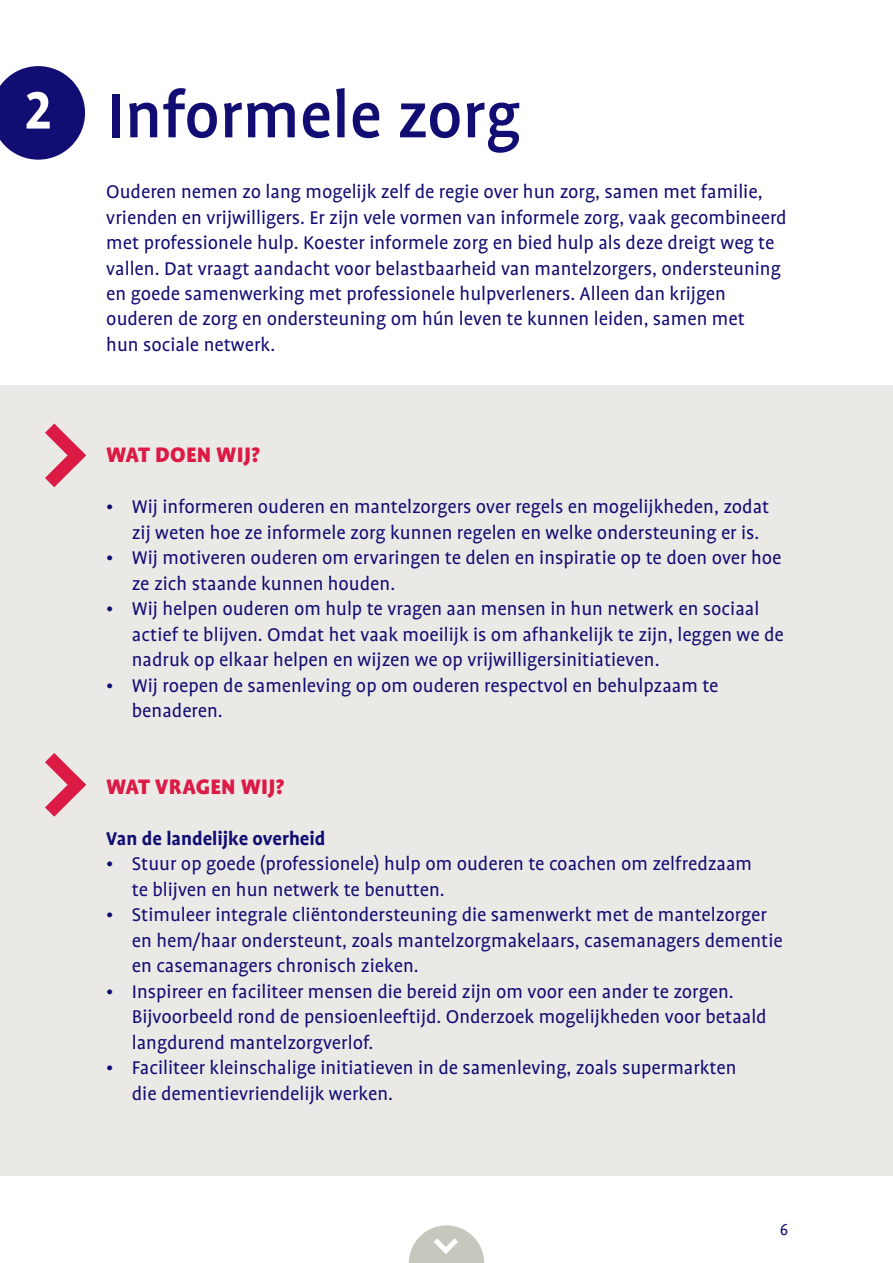
<style>
.page{position:relative;width:893px;height:1263px;background:#fff}
.page>*{position:absolute;margin:0;border:0;box-sizing:border-box;transform-origin:0 0}
.t1{font:500 72px "Profile OT";color:#120d73}
.t2{font:900 24px "Profile OT";letter-spacing:.01em;color:#db1a45}
.t3{font:21px/25.5px "Profile OT";color:#120d73}
.t4{font:700 21px "Profile OT";color:#120d73}
.t5{font:18px "Profile OT";color:#120d73}
.s1{font-weight:700;font-size:60px;color:#fff}
</style>
<div class="page">
<div style="left:0;top:386px;width:893px;height:790px;background:#ebe9e6"></div>
<svg style="left:45px;top:753px;width:41px;height:64px"></svg>
<svg style="left:45px;top:423px;width:41px;height:64px"></svg>
<svg style="left:0;top:66px;width:85px;height:94px"></svg>
<svg style="left:409px;top:1225px;width:75px;height:38px"></svg>
<h1 class="t1" style="left:24px;top:75px;width:498px"><span class="s1">2</span> Informele zorg</h1>
<p class="t3" style="left:106px;top:179px;width:682px">Ouderen nemen zo lang mogelijk zelf de regie over hun zorg, samen met familie, vrienden en vrijwilligers. Er zijn vele vormen van informele zorg, vaak gecombineerd met professionele hulp. Koester informele zorg en bied hulp als deze dreigt weg te vallen. Dat vraagt aandacht voor belastbaarheid van mantelzorgers, ondersteuning en goede samenwerking met professionele hulpverleners. Alleen dan krijgen ouderen de zorg en ondersteuning om hún leven te kunnen leiden, samen met<br>hun sociale netwerk.</p>
<p class="t2" style="left:106px;top:441px;width:155px">WAT DOEN WIJ?</p>
<p class="t3" style="left:132px;top:494px;width:639px;text-indent:-26px">• Wij informeren ouderen en mantelzorgers over regels en mogelijkheden, zodat zij weten hoe ze informele zorg kunnen regelen en welke ondersteuning er is.</p>
<p class="t3" style="left:132px;top:545px;width:651px;text-indent:-26px">• Wij motiveren ouderen om ervaringen te delen en inspiratie op te doen over hoe ze zich staande kunnen houden.</p>
<p class="t3" style="left:132px;top:596px;width:653px;text-indent:-26px">• Wij helpen ouderen om hulp te vragen aan mensen in hun netwerk en sociaal actief te blijven. Omdat het vaak moeilijk is om afhankelijk te zijn, leggen we de nadruk op elkaar helpen en wijzen we op vrijwilligersinitiatieven.</p>
<p class="t3" style="left:132px;top:673px;width:588px;text-indent:-26px">• Wij roepen de samenleving op om ouderen respectvol en behulpzaam te benaderen.</p>
<p class="t2" style="left:106px;top:773px;width:179px">WAT VRAGEN WIJ?</p>
<p class="t4" style="left:106px;top:826px;width:221px">Van de landelijke overheid</p>
<p class="t3" style="left:132px;top:851px;width:622px;text-indent:-26px">• Stuur op goede (professionele) hulp om ouderen te coachen om zelfredzaam te blijven en hun netwerk te benutten.</p>
<p class="t3" style="left:132px;top:902px;width:652px;text-indent:-26px">• Stimuleer integrale cliëntondersteuning die samenwerkt met de mantelzorger en hem/haar ondersteunt, zoals mantelzorgmakelaars, casemanagers dementie en casemanagers chronisch zieken.</p>
<p class="t3" style="left:132px;top:979px;width:636px;text-indent:-26px">• Inspireer en faciliteer mensen die bereid zijn om voor een ander te zorgen.<br>Bijvoorbeeld rond de pensioenleeftijd. Onderzoek mogelijkheden voor betaald langdurend mantelzorgverlof.</p>
<p class="t3" style="left:132px;top:1055px;width:606px;text-indent:-26px">• Faciliteer kleinschalige initiatieven in de samenleving, zoals supermarkten die dementievriendelijk werken.</p>
<p class="t5" style="left:780px;top:1219px;width:10px">6</p>
</div>
